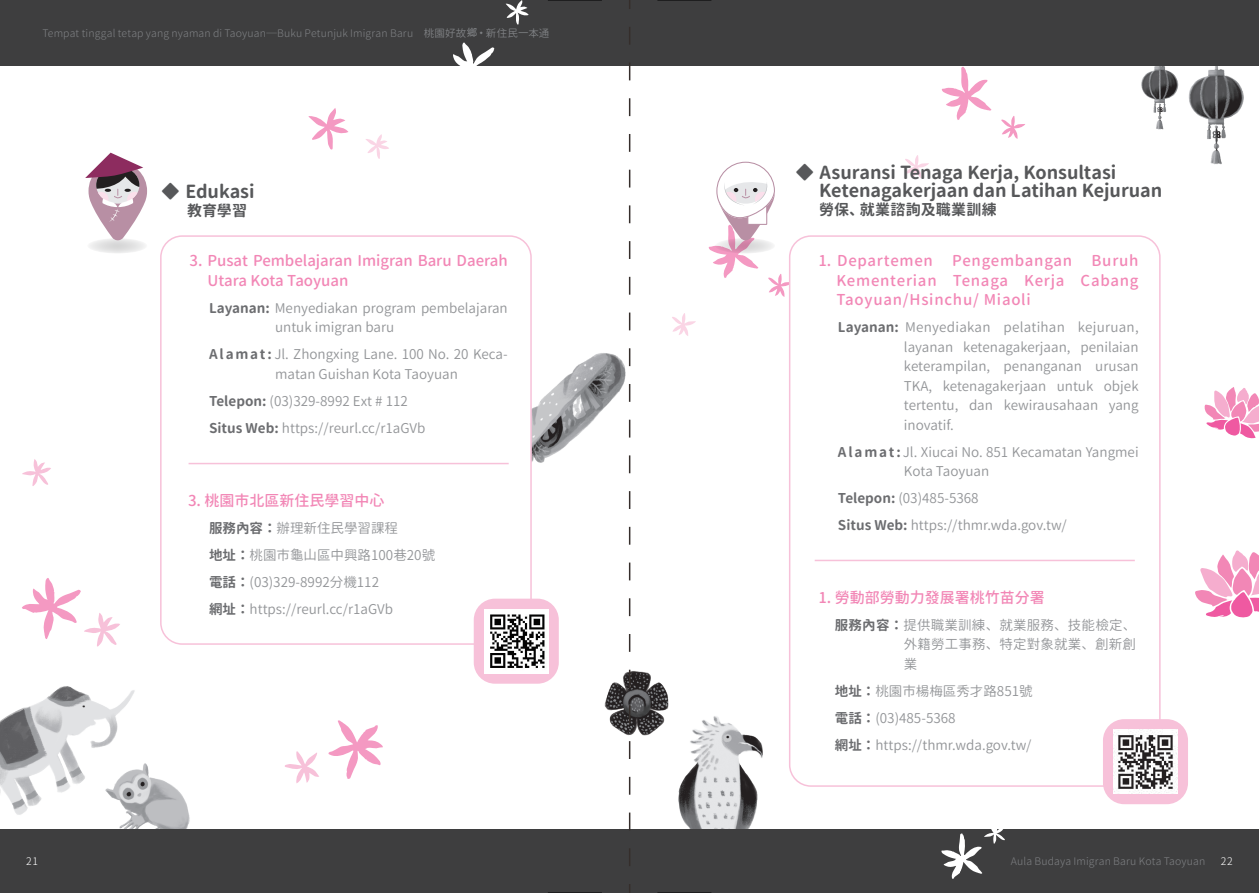
<style>
.page{position:relative;width:1259px;height:893px;background:#fff}
.page>*{position:absolute;margin:0;border:0;box-sizing:border-box;transform-origin:0 0}
.t1{font:700 18px/18px "Gen Jyuu Gothic";letter-spacing:-.005em;color:#57585a}
.t2{font:500 15px/19.5px "Gen Jyuu Gothic";color:#f287b6}
.t3{font:500 15px "Gen Jyuu Gothic";letter-spacing:.05em;color:#f287b6}
.t4{font:700 15px "Gen Jyuu Gothic";letter-spacing:.015em;color:#57585a}
.t5{font:13.5px/19.5px "Gen Jyuu Gothic";color:#939598}
.t6{font:300 10.5px "Gen Jyuu Gothic";letter-spacing:.015em;color:#808285}
.t7{font:300 10.5px "Gen Jyuu Gothic";color:#fff}
.s1{font-weight:400}
.s2{font-family:"jf openhuninn 1.0";font-weight:400}
.s3{font-weight:700;color:#6c6d70}
</style>
<div class="page">
<img style="left:0;top:66px;width:1254px;height:763px">
<img style="left:861px;top:787px;width:239px;height:42px">
<div style="left:0;top:829px;width:1259px;height:64px;background:#3e3e3f"></div>
<div style="left:0;top:0;width:1259px;height:66px;background:#3e3e3f"></div>
<svg style="left:22px;top:578px;width:98px;height:68px"></svg>
<svg style="left:22px;top:459px;width:29px;height:27px"></svg>
<svg style="left:941px;top:824px;width:64px;height:55px"></svg>
<svg style="left:672px;top:313px;width:24px;height:23px"></svg>
<svg style="left:365px;top:134px;width:24px;height:25px"></svg>
<svg style="left:308px;top:108px;width:40px;height:42px"></svg>
<svg style="left:328px;top:720px;width:55px;height:59px"></svg>
<svg style="left:285px;top:751px;width:34px;height:32px"></svg>
<svg style="left:446px;top:42px;width:50px;height:53px"></svg>
<svg style="left:506px;top:0;width:23px;height:25px"></svg>
<svg style="left:1195px;top:550px;width:64px;height:68px"></svg>
<svg style="left:1204px;top:387px;width:55px;height:51px"></svg>
<svg style="left:941px;top:67px;width:50px;height:53px"></svg>
<svg style="left:905px;top:155px;width:24px;height:23px"></svg>
<svg style="left:1001px;top:116px;width:24px;height:23px"></svg>
<div style="left:161px;top:236px;width:370px;height:408px;background:#fff;border-radius:21px"></div>
<div style="left:160px;top:235px;width:372px;height:410px;border:2px solid #f7c1d9;border-radius:21px"></div>
<div style="left:474px;top:599px;width:85px;height:85px;background:#f7c1d9;border-radius:21px"></div>
<img style="left:484px;top:609px;width:64px;height:64px">
<svg style="left:87px;top:238px;width:60px;height:16px"></svg>
<svg style="left:85px;top:153px;width:62px;height:87px"></svg>
<svg style="left:708px;top:162px;width:84px;height:135px"></svg>
<hr style="left:189px;top:463px;width:320px;height:1px;background:#f7c1d9">
<div style="left:789px;top:236px;width:370px;height:550px;background:#fff;border-radius:21px"></div>
<div style="left:789px;top:235px;width:371px;height:552px;border:2px solid #f7c1d9;border-radius:21px"></div>
<hr style="left:814px;top:560px;width:320px;height:1px;background:#f7c1d9">
<div style="left:1103px;top:719px;width:85px;height:85px;background:#f7c1d9;border-radius:21px"></div>
<img style="left:1113px;top:730px;width:64px;height:64px">
<svg style="left:629px;top:27px;width:1px;height:839px"></svg>
<hr style="left:548px;top:0;width:54px;height:1px;background:#000">
<hr style="left:548px;top:892px;width:54px;height:1px;background:#000">
<hr style="left:657px;top:0;width:54px;height:1px;background:#000">
<hr style="left:657px;top:892px;width:54px;height:1px;background:#000">
<p class="t6" style="left:42px;top:25px;width:508px">Tempat tinggal tetap yang nyaman di Taoyuan─Buku Petunjuk Imigran Baru <span class="s1">桃園好故</span><span class="s2">鄉</span> <sup>◆</sup> <span class="s1">新住民一本通</span></p>
<h1 class="t1" style="left:162px;top:182px;width:95px">◆ Edukasi</h1>
<p class="t4" style="left:187px;top:200px;width:61px">教育學習</p>
<p class="t2" style="left:208px;top:251px;width:302px;text-indent:-18px">3. Pusat Pembelajaran Imigran Baru Daerah<br>Utara Kota Taoyuan</p>
<p class="t5" style="left:275px;top:298px;width:234px;text-indent:-66px"><span class="s3">Layanan:</span> Menyediakan program pembelajaran untuk imigran baru</p>
<p class="t5" style="left:275px;top:344px;width:234px;text-indent:-66px"><span class="s3">Alamat :</span> Jl. Zhongxing Lane. 100 No. 20 Keca&shy;matan Guishan Kota Taoyuan</p>
<p class="t5" style="left:209px;top:387px;width:218px;line-height:27px"><span class="s3">Telepon:</span> (03)329-8992 Ext # 112<br><span class="s3">Situs Web:</span> https://reurl.cc/r1aGVb</p>
<p class="t2" style="left:188px;top:490px;width:198px">3. 桃園市北區新住民學習中心</p>
<p class="t5" style="left:209px;top:514px;width:228px;line-height:27px"><span class="s3">服務內容：</span>辦理新住民學習課程<br><span class="s3">地址：</span>桃園市龜山區中興路100巷20號<span class="s3">電話：</span>(03)329-8992分機112<br><span class="s3">網址：</span>https://reurl.cc/r1aGVb</p>
<h1 class="t1" style="left:819px;top:163px;width:344px;text-indent:-24px">◆ Asuransi Tenaga Kerja, Konsultasi<br>Ketenagakerjaan dan Latihan Kejuruan</h1>
<p class="t4" style="left:819px;top:199px;width:179px">勞保、就業諮詢及職業訓練</p>
<p class="t3" style="left:818px;top:250px;width:116px">1. Departemen</p>
<p class="t3" style="left:952px;top:250px;width:121px">Pengembangan</p>
<p class="t2" style="left:836px;top:251px;width:304px;text-align:justify;text-indent:255px">Buruh Kementerian Tenaga Kerja Cabang Taoyuan/Hsinchu/ Miaoli</p>
<p class="t5" style="left:904px;top:317px;width:236px;text-align:justify;text-indent:-66px"><span class="s3">Layanan:</span> Menyediakan pelatihan kejuruan, layanan ketenagakerjaan, penilaian keterampilan, penanganan urusan TKA, ketenagakerjaan untuk objek tertentu, dan kewirausahaan yang inovatif.</p>
<p class="t5" style="left:904px;top:442px;width:236px;text-indent:-66px"><span class="s3">Alamat :</span> Jl. Xiucai No. 851 Kecamatan Yangmei<br>Kota Taoyuan</p>
<p class="t5" style="left:838px;top:485px;width:230px;line-height:27px"><span class="s3">Telepon:</span> (03)485-5368<br><span class="s3">Situs Web:</span> https://thmr.wda.gov.tw/</p>
<p class="t2" style="left:818px;top:587px;width:228px">1. 勞動部勞動力發展署桃竹苗分署</p>
<p class="t5" style="left:904px;top:614px;width:234px;text-align:justify;text-indent:-69px"><span class="s3">服務內容：</span>提供職業訓練、就業服務、技能檢定、外籍勞工事務、特定對象就業、創新創業</p>
<p class="t5" style="left:835px;top:677px;width:199px;line-height:27px"><span class="s3">地址：</span>桃園市楊梅區秀才路851號<span class="s3">電話：</span>(03)485-5368<br><span class="s3">網址：</span>https://thmr.wda.gov.tw/</p>
<p class="t7" style="left:26px;top:854px;width:13px">21</p>
<p class="t6" style="left:1011px;top:854px;width:196px">Aula Budaya Imigran Baru Kota Taoyuan</p>
<p class="t7" style="left:1220px;top:854px;width:14px">22</p>
</div>
